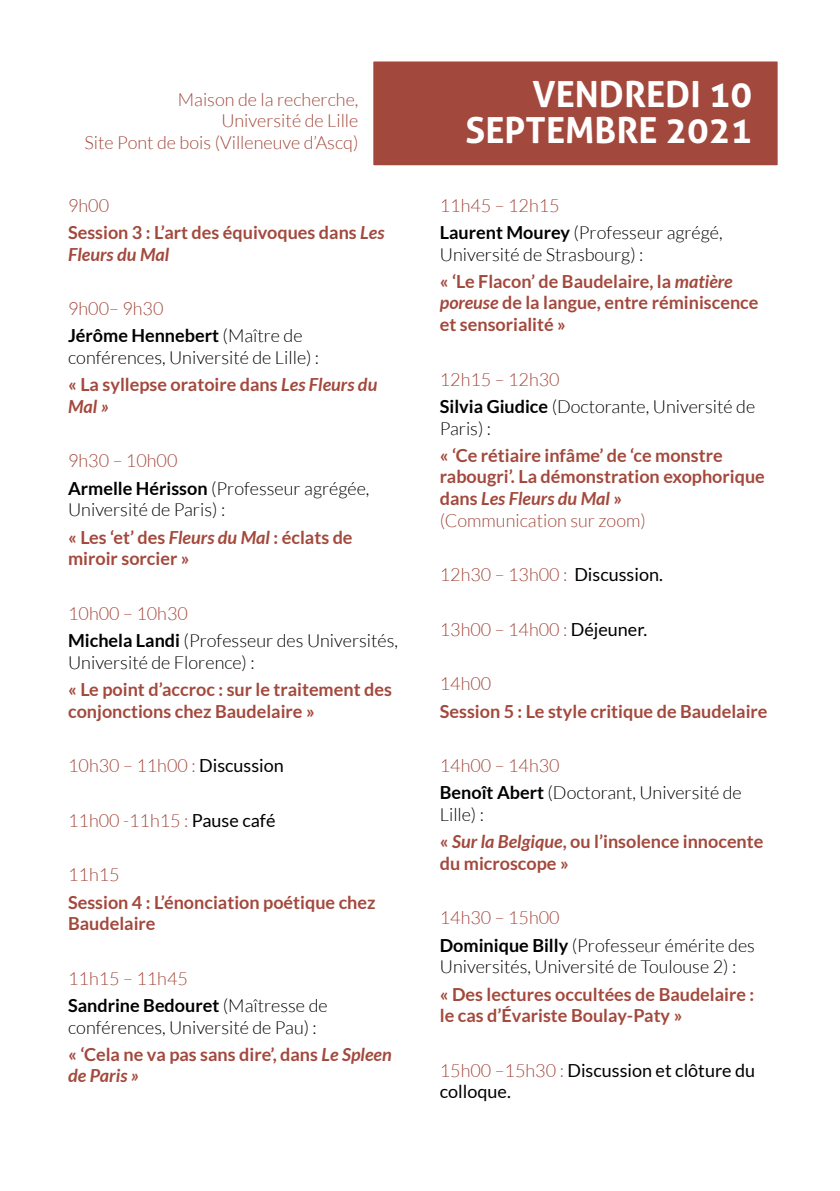
<style>
.page{position:relative;width:840px;height:1191px;background:#fff}
.page>*{position:absolute;margin:0;border:0;box-sizing:border-box;transform-origin:0 0}
.t1{font:700 36px/36px "Aller";color:#fff;text-align:right}
.t2{font:700 18px/21.6px "Lato";color:#a3483c}
.t3{font:300 18px/27.2px "Lato";color:#000}
.t4{font:300 18px/21.6px "Lato";color:#a3483c;text-align:right}
.t5{font:700 18px/27.2px "Lato";color:#000}
.t6{font:18px/21.6px "Lato";color:#000}
.t7{font:italic 700 18px "Lato";color:#a3483c}
.s1{font-weight:300}
.s2{font-style:italic}
.s3{font-weight:300;color:#a3483c}
.s4{font-weight:700;color:#a3483c}
.s5{font-weight:700;font-style:italic;color:#a3483c}
.s6{color:#a3483c}
.s7{font-weight:700}
.s8{font-weight:300;color:#000}
.s9{font-weight:400;color:#000}
</style>
<div class="page">
<div style="left:368px;top:57px;width:414px;height:113px;background:#a3483c;border:5px solid #fff"></div>
<p class="t4" style="left:84px;top:89px;width:275px">Maison de la recherche,<br>Université de Lille<br>Site Pont de bois (Villeneuve d’Ascq)</p>
<p class="t2" style="left:68px;top:191px;width:318px;line-height:27.2px"><span class="s1">9h00<br></span>Session 3 : L’art des équivoques dans <span class="s2">Les</span></p>
<p class="t7" style="left:68px;top:244px;width:103px">Fleurs du Mal</p>
<p class="t5" style="left:68px;top:295px;width:236px"><span class="s3">9h00– 9h30<br></span>Jérôme Hennebert <span class="s1">(Maître de</span></p>
<p class="t3" style="left:68px;top:344px;width:310px">conférences, Université de Lille) :<br><span class="s4">« La syllepse oratoire dans</span> <span class="s5">Les Fleurs du</span></p>
<p class="t7" style="left:68px;top:396px;width:42px">Mal »</p>
<p class="t3" style="left:68px;top:447px;width:303px"><span class="s6">9h30 – 10h00<br></span><span class="s7">Armelle Hérisson</span> (Professeur agrégée,</p>
<p class="t2" style="left:68px;top:496px;width:286px;line-height:27.2px"><span class="s8">Université de Paris) :<br></span>« Les ‘et’ des <span class="s2">Fleurs du Mal</span> : éclats de</p>
<p class="t2" style="left:68px;top:547px;width:123px">miroir sorcier »</p>
<p class="t3" style="left:68px;top:600px;width:331px"><span class="s6">10h00 – 10h30<br></span><span class="s7">Michela Landi</span> (Professeur des Universités,</p>
<p class="t3" style="left:68px;top:648px;width:188px">Université de Florence) :</p>
<p class="t2" style="left:68px;top:678px;width:325px">« Le point d’accroc : sur le traitement des conjonctions chez Baudelaire »</p>
<p class="t4" style="left:68px;top:755px;width:217px">10h30 – 11h00 : <span class="s9">Discussion</span></p>
<p class="t4" style="left:68px;top:809px;width:209px">11h00 -11h15 : <span class="s9">Pause café</span></p>
<p class="t4" style="left:68px;top:864px;width:53px">11h15</p>
<p class="t2" style="left:68px;top:891px;width:309px">Session 4 : L’énonciation poétique chez<br>Baudelaire</p>
<p class="t5" style="left:68px;top:964px;width:261px"><span class="s3">11h15 – 11h45<br></span>Sandrine Bedouret <span class="s1">(Maîtresse de</span></p>
<p class="t3" style="left:68px;top:1013px;width:325px">conférences, Université de Pau) :<br><span class="s4">« ‘Cela ne va pas sans dire’, dans</span> <span class="s5">Le Spleen</span></p>
<p class="t7" style="left:68px;top:1065px;width:73px">de Paris »</p>
<h1 class="t1" style="left:465px;top:76px;width:288px">VENDREDI 10<br>SEPTEMBRE 2021</h1>
<p class="t3" style="left:439px;top:192px;width:284px"><span class="s6">11h45 – 12h15<br></span><span class="s7">Laurent Mourey</span> (Professeur agrégé,</p>
<p class="t2" style="left:439px;top:240px;width:294px;line-height:27.2px"><span class="s8">Université de Strasbourg) :<br></span>« ‘Le Flacon’ de Baudelaire, la <span class="s2">matière</span></p>
<p class="t2" style="left:439px;top:292px;width:320px"><span class="s2">poreuse</span> de la langue, entre réminiscence et sensorialité »</p>
<p class="t3" style="left:439px;top:365px;width:316px"><span class="s6">12h15 – 12h30<br></span><span class="s7">Silvia Giudice</span> (Doctorante, Université de</p>
<p class="t3" style="left:439px;top:414px;width:53px">Paris) :</p>
<p class="t2" style="left:439px;top:444px;width:326px">« ‘Ce rétiaire infâme’ de ‘ce monstre rabougri’. La démonstration exophorique dans <span class="s2">Les Fleurs du Mal</span> »<br><span class="s1">(Communication sur zoom)</span></p>
<p class="t4" style="left:439px;top:564px;width:224px">12h30 – 13h00 : <span class="s9">Discussion.</span></p>
<p class="t4" style="left:439px;top:618px;width:209px">13h00 – 14h00 : <span class="s9">Déjeuner.</span></p>
<p class="t4" style="left:439px;top:673px;width:53px">14h00</p>
<p class="t2" style="left:439px;top:700px;width:329px">Session 5 : Le style critique de Baudelaire</p>
<p class="t3" style="left:439px;top:752px;width:303px"><span class="s6">14h00 – 14h30<br></span><span class="s7">Benoît Abert</span> (Doctorant, Université de</p>
<p class="t2" style="left:439px;top:800px;width:325px;line-height:27.2px"><span class="s8">Lille) :<br></span>« <span class="s2">Sur la Belgique</span>, ou l’insolence innocente</p>
<p class="t2" style="left:439px;top:852px;width:130px">du microscope »</p>
<p class="t3" style="left:439px;top:904px;width:316px"><span class="s6">14h30 – 15h00<br></span><span class="s7">Dominique Billy</span> (Professeur émérite des</p>
<p class="t3" style="left:439px;top:953px;width:298px">Universités, Université de Toulouse 2) :</p>
<p class="t2" style="left:439px;top:983px;width:316px">« Des lectures occultées de Baudelaire : le cas d’Évariste Boulay-Paty »</p>
<p class="t6" style="left:439px;top:1059px;width:317px"><span class="s3">15h00 –15h30 :</span> Discussion et clôture du colloque.</p>
</div>
